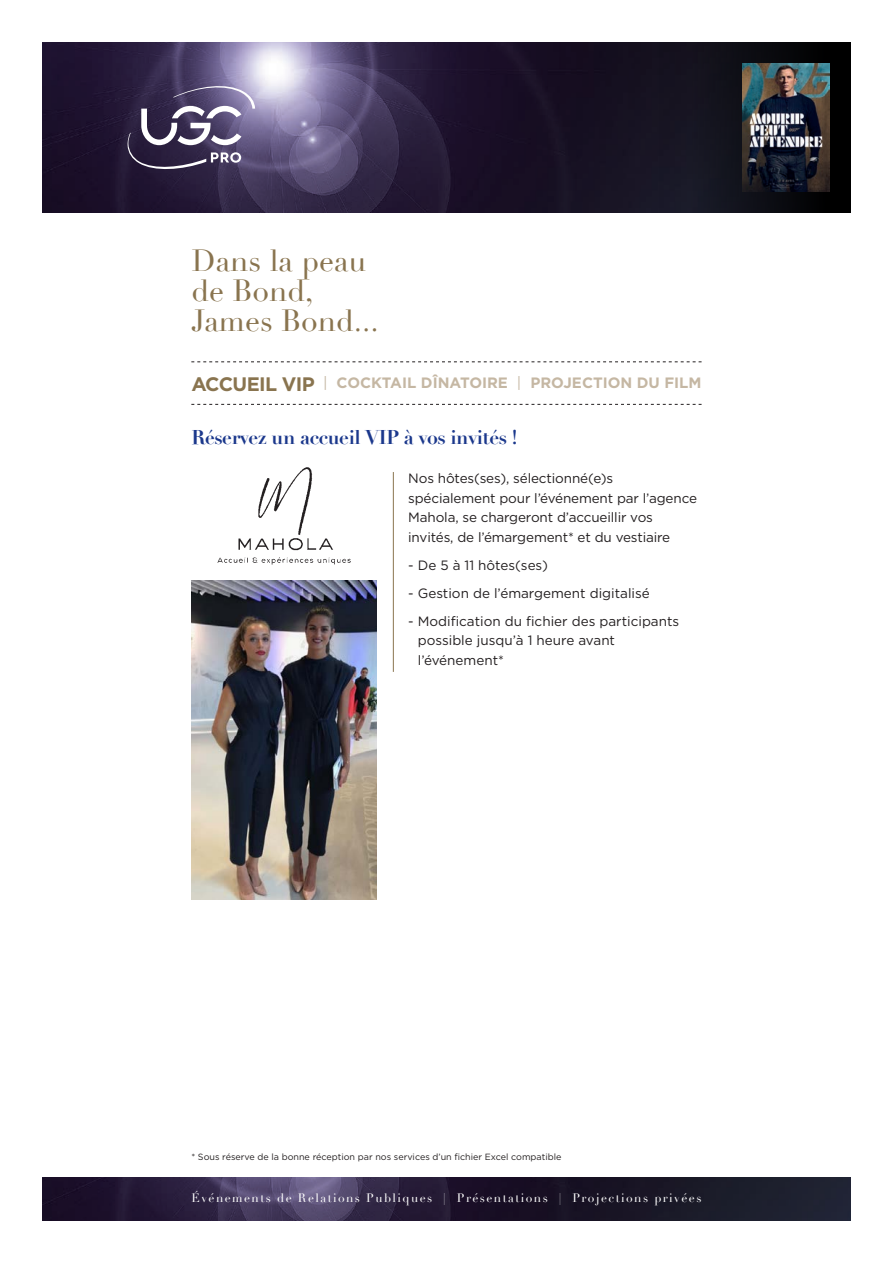
<style>
.page{position:relative;width:893px;height:1263px;background:#fff}
.page>*{position:absolute;margin:0;border:0;box-sizing:border-box;transform-origin:0 0}
.t1{font:30px/30px "Didot";color:#89744f}
.t2{font:700 19.5px "Didot";letter-spacing:-.02em;color:#1b388c}
.t3{font:700 15px "Gotham";color:#c5b7a3}
.t4{font:13.5px/19.5px "Gotham";letter-spacing:-.01em;color:#231f20}
.t5{font:12px "Didot";letter-spacing:.12em;color:#fff}
.t6{font:9px "Gotham";color:#231f20}
.s1{font-size:19.5px;color:#89744f}
.s2{font-weight:400}
</style>
<div class="page">
<img style="left:43px;top:1178px;width:807px;height:42px">
<img style="left:43px;top:43px;width:616px;height:170px">
<svg style="left:127px;top:82px;width:128px;height:90px;background:#605775"></svg>
<img style="left:217px;top:467px;width:134px;height:98px">
<hr style="left:393px;top:472px;width:1px;height:200px;background:#89744f">
<img style="left:191px;top:580px;width:185px;height:319px">
<svg style="left:191px;top:361px;width:511px;height:1px"></svg>
<svg style="left:191px;top:404px;width:511px;height:1px"></svg>
<div style="left:659px;top:43px;width:191px;height:170px;background:linear-gradient(to right,#1a1928,#040706)"></div>
<img style="left:742px;top:64px;width:87px;height:127px">
<h1 class="t1" style="left:191px;top:246px;width:189px">Dans la peau de Bond,<br>James Bond...</h1>
<p class="t3" style="left:191px;top:374px;width:512px"><span class="s1">ACCUEIL VIP</span> <span class="s2">|</span> COCKTAIL DÎNATOIRE <span class="s2">|</span> PROJECTION DU FILM</p>
<h2 class="t2" style="left:191px;top:425px;width:328px">Réservez un accueil VIP à vos invités !</h2>
<p class="t4" style="left:408px;top:468px;width:290px">Nos hôtes(ses), sélectionné(e)s spécialement pour l’événement par l’agence Mahola, se chargeront d’accueillir vos invités, de l’émargement* et du vestiaire</p>
<p class="t4" style="left:408px;top:555px;width:141px">- De 5 à 11 hôtes(ses)</p>
<p class="t4" style="left:408px;top:583px;width:243px">- Gestion de l’émargement digitalisé</p>
<p class="t4" style="left:418px;top:611px;width:263px;text-indent:-10px">- Modification du fichier des participants possible jusqu’à 1 heure avant l’événement*</p>
<p class="t6" style="left:191px;top:1151px;width:371px">* Sous réserve de la bonne réception par nos services d’un fichier Excel compatible</p>
<p class="t5" style="left:192px;top:1190px;width:511px">Événements de Relations Publiques | Présentations | Projections privées</p>
</div>
